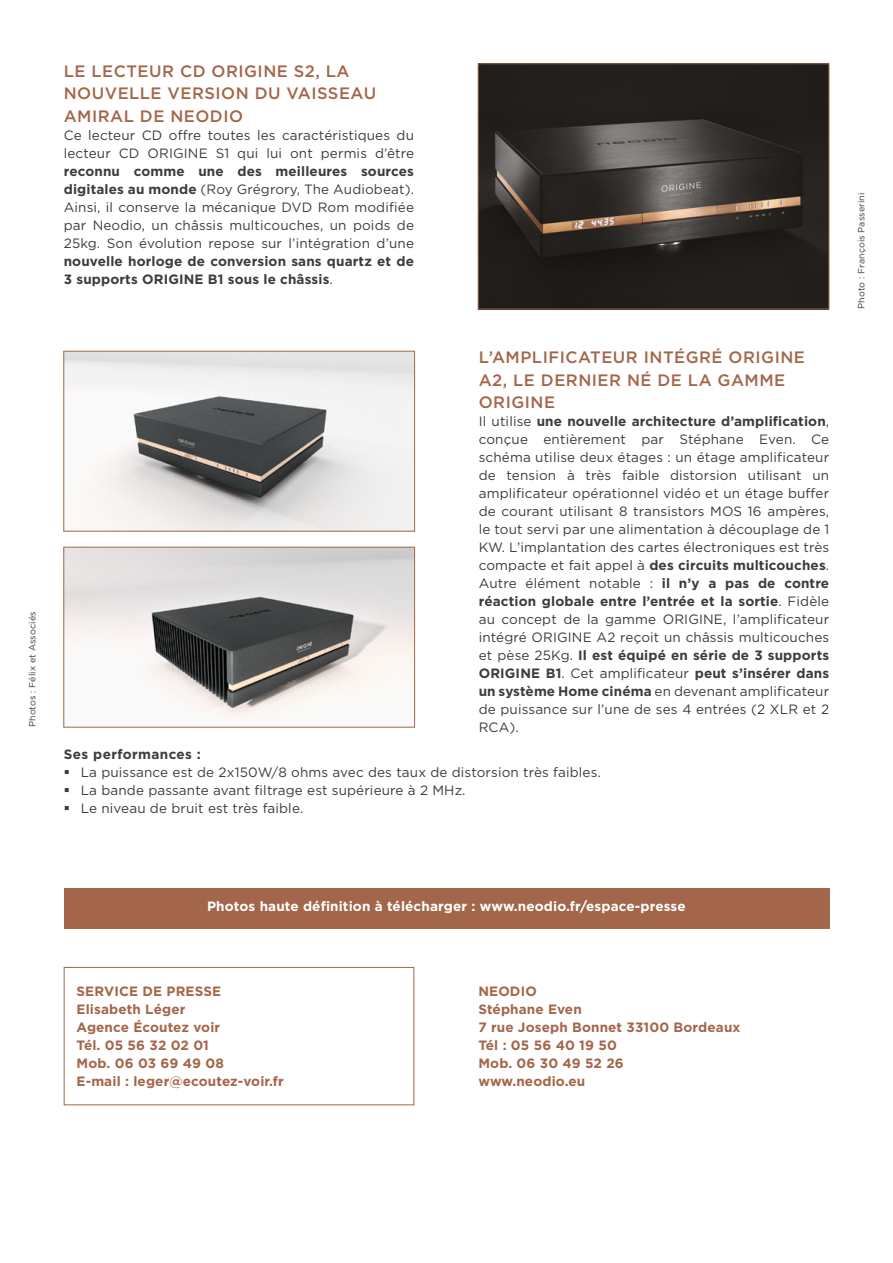
<style>
.page{position:relative;width:893px;height:1263px;background:#fff}
.page>*{position:absolute;margin:0;border:0;box-sizing:border-box;transform-origin:0 0}
.titre{font:500 16.5px/22.5px "Gotham";letter-spacing:.03em;color:#a4664a}
.texte_noir{font:13.5px/18px "Gotham";letter-spacing:.01em;color:#3c3c3b;text-align:justify}
.texte_epais_noir{font:700 13.5px "Gotham";letter-spacing:.01em;color:#a4664a}
.texte_epais_noir-2{font:700 13.5px "Gotham";letter-spacing:.01em;color:#fff}
.sous_titre_noir{font:700 13.5px "Gotham";letter-spacing:.03em;color:#3c3c3b}
.texte_noir-2{font:9px "Gotham";letter-spacing:.01em;color:#3c3c3b}
.s1{font-weight:700}
</style>
<div class="page">
<div style="left:64px;top:967px;width:350px;height:138px;border:1px solid #a4664a"></div>
<div style="left:64px;top:888px;width:765px;height:41px;background:#a4664a"></div>
<img style="left:65px;top:549px;width:348px;height:171px">
<div style="left:63px;top:547px;width:352px;height:180px;border:1px solid #a4664a"></div>
<img style="left:65px;top:353px;width:348px;height:177px">
<div style="left:63px;top:351px;width:352px;height:181px;border:1px solid #a4664a"></div>
<img style="left:480px;top:65px;width:347px;height:242px">
<div style="left:478px;top:63px;width:351px;height:246px;border:1px solid #a4664a"></div>
<p class="texte_noir-2" style="left:27px;top:727px;width:117px;rotate:-90deg">Photos : Félix et Associés</p>
<p class="titre" style="left:64px;top:60px;width:314px">LE LECTEUR CD ORIGINE S2, LA<br>NOUVELLE VERSION DU VAISSEAU<br>AMIRAL DE NEODIO</p>
<p class="texte_noir" style="left:64px;top:126px;width:352px">Ce lecteur CD offre toutes les caractéristiques du lecteur CD ORIGINE S1 qui lui ont permis d’être <span class="s1">reconnu comme une des meilleures sources digitales au monde</span> (Roy Grégrory, The Audiobeat).<br>Ainsi, il conserve la mécanique DVD Rom modifiée par Neodio, un châssis multicouches, un poids de 25kg. Son évolution repose sur l’intégration d’une <span class="s1">nouvelle horloge de conversion sans quartz et de 3 supports ORIGINE B1 sous le châssis</span>.</p>
<p class="titre" style="left:479px;top:346px;width:328px">L’AMPLIFICATEUR INTÉGRÉ ORIGINE<br>A2, LE DERNIER NÉ DE LA GAMME<br>ORIGINE</p>
<p class="texte_noir" style="left:479px;top:412px;width:352px">Il utilise <span class="s1">une nouvelle architecture d’amplification</span>, conçue entièrement par Stéphane Even. Ce schéma utilise deux étages : un étage amplificateur de tension à très faible distorsion utilisant un amplificateur opérationnel vidéo et un étage buffer de courant utilisant 8 transistors MOS 16 ampères, le tout servi par une alimentation à découplage de 1<br>KW. L’implantation des cartes électroniques est très compacte et fait appel à <span class="s1">des circuits multicouches</span>.<br>Autre élément notable : <span class="s1">il n’y a pas de contre réaction globale entre l’entrée et la sortie</span>. Fidèle au concept de la gamme ORIGINE, l’amplificateur intégré ORIGINE A2 reçoit un châssis multicouches et pèse 25Kg. <span class="s1">Il est équipé en série de 3 supports ORIGINE B1</span>. Cet amplificateur <span class="s1">peut s’insérer dans un système Home cinéma</span> en devenant amplificateur de puissance sur l’une de ses 4 entrées (2 XLR et 2<br>RCA).</p>
<p class="sous_titre_noir" style="left:64px;top:745px;width:139px">Ses performances :</p>
<p class="texte_noir" style="left:81px;top:762px;width:522px">La puissance est de 2x150W/8 ohms avec des taux de distorsion très faibles.</p>
<p class="texte_noir" style="left:81px;top:780px;width:386px">La bande passante avant filtrage est supérieure à 2 MHz.</p>
<p class="texte_noir" style="left:81px;top:798px;width:224px">Le niveau de bruit est très faible.</p>
<p class="texte_noir-2" style="left:855px;top:309px;width:118px;rotate:-90deg">Photo : François Passerini</p>
<p class="texte_epais_noir-2" style="left:207px;top:897px;width:480px">Photos haute définition à télécharger : www.neodio.fr/espace-presse</p>
<p class="texte_epais_noir" style="left:77px;top:982px;width:146px">SERVICE DE PRESSE</p>
<p class="texte_epais_noir" style="left:77px;top:1000px;width:110px">Elisabeth Léger</p>
<p class="texte_epais_noir" style="left:77px;top:1018px;width:145px">Agence Écoutez voir</p>
<p class="texte_epais_noir" style="left:77px;top:1036px;width:134px">Tél. 05 56 32 02 01</p>
<p class="texte_epais_noir" style="left:77px;top:1054px;width:149px">Mob. 06 03 69 49 08</p>
<p class="texte_epais_noir" style="left:77px;top:1072px;width:209px">E-mail : leger@ecoutez-voir.fr</p>
<p class="texte_epais_noir" style="left:478px;top:982px;width:60px">NEODIO</p>
<p class="texte_epais_noir" style="left:478px;top:1000px;width:105px">Stéphane Even</p>
<p class="texte_epais_noir" style="left:478px;top:1018px;width:264px">7 rue Joseph Bonnet 33100 Bordeaux</p>
<p class="texte_epais_noir" style="left:478px;top:1036px;width:140px">Tél : 05 56 40 19 50</p>
<p class="texte_epais_noir" style="left:478px;top:1054px;width:147px">Mob. 06 30 49 52 26</p>
<p class="texte_epais_noir" style="left:478px;top:1072px;width:108px">www.neodio.eu</p>
</div>
